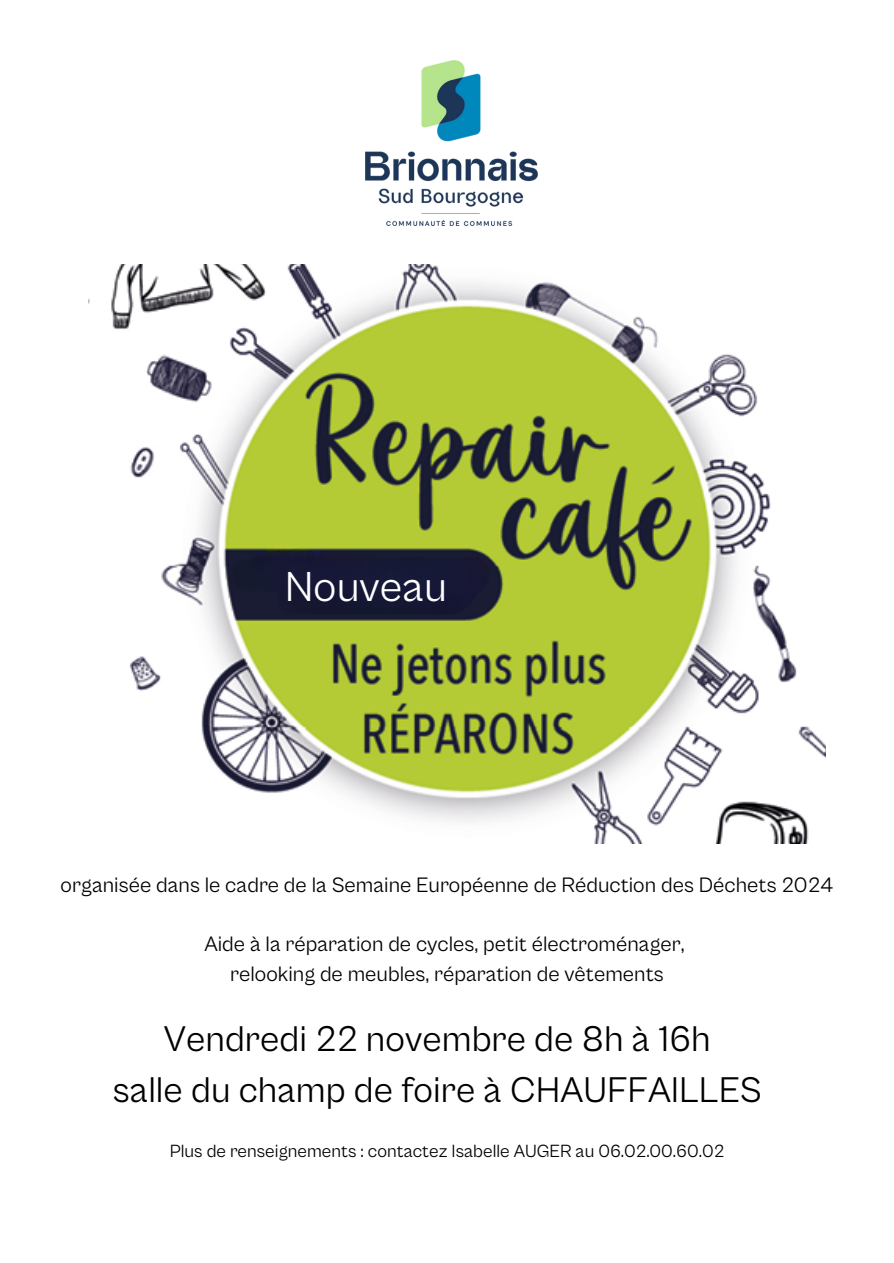
<style>
.page{position:relative;width:894px;height:1263px;background:#fff}
.page>*{position:absolute;margin:0;border:0;box-sizing:border-box;transform-origin:0 0}
.t1{font:43.35px "Cabinet Grotesk";color:#fff}
.t2{font:36.9px "Cabinet Grotesk";color:#000}
.t3{font:21.6px "Cabinet Grotesk";color:#000}
.t4{font:18.3px "Cabinet Grotesk";color:#000}
</style>
<div class="page">
<img style="left:366px;top:60px;width:171px;height:166px">
<img style="left:89px;top:264px;width:735px;height:580px">
<p class="t1" style="left:284px;top:563px;width:164px">Nouveau</p>
<p class="t3" style="left:61px;top:873px;width:773px">organisée dans le cadre de la Semaine Européenne de Réduction des Déchets 2024</p>
<p class="t3" style="left:204px;top:932px;width:481px">Aide à la réparation de cycles, petit électroménager,</p>
<p class="t3" style="left:230px;top:962px;width:435px">relooking de meubles, réparation de vêtements</p>
<p class="t2" style="left:164px;top:1019px;width:548px">Vendredi 22 novembre de 8h à 16h</p>
<p class="t2" style="left:113px;top:1070px;width:650px">salle du champ de foire à CHAUFFAILLES</p>
<p class="t4" style="left:170px;top:1141px;width:555px">Plus de renseignements : contactez Isabelle AUGER au 06.02.00.60.02</p>
</div>
